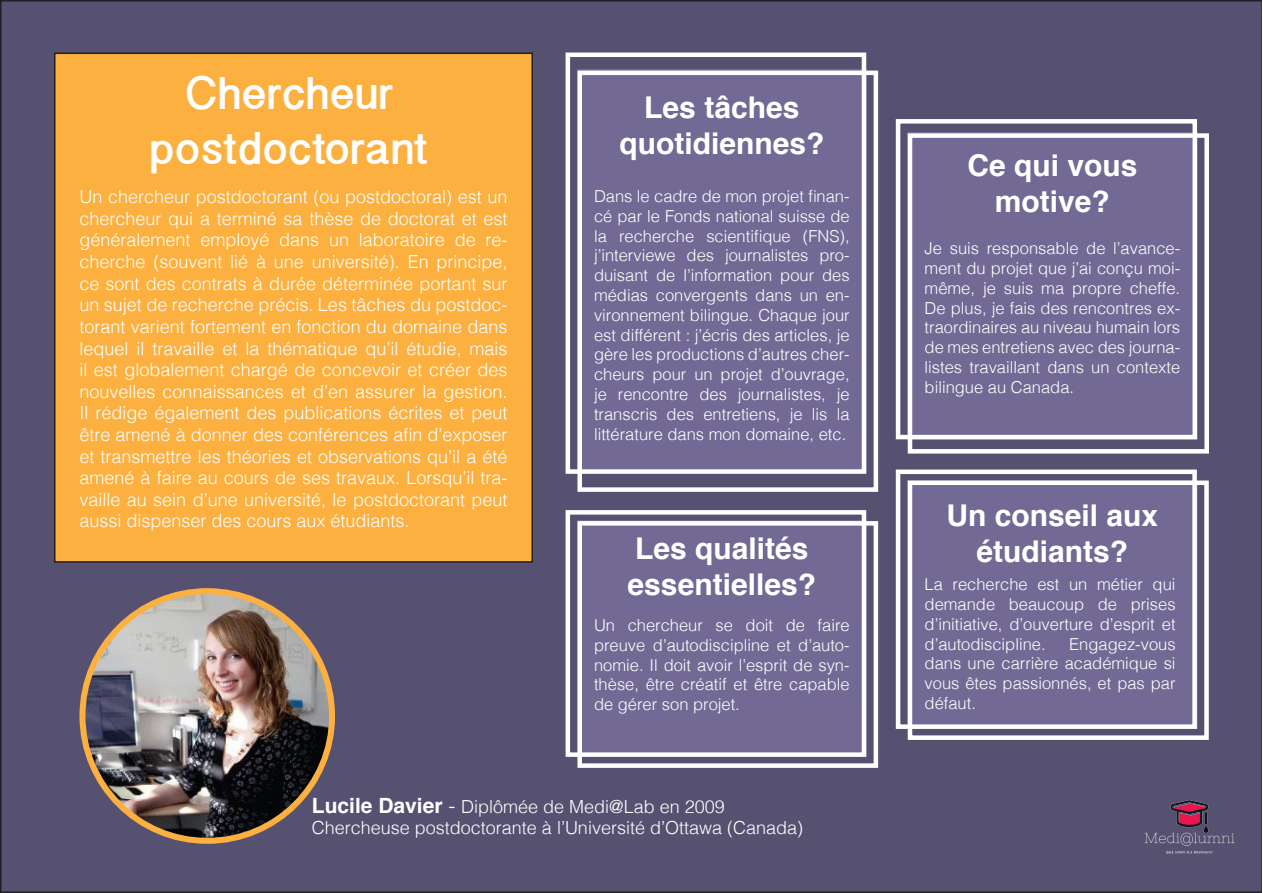
<style>
.page{position:relative;width:1263px;height:893px;background:#fff}
.page>*{position:absolute;margin:0;border:0;box-sizing:border-box;transform-origin:0 0}
.t1{font:700 46.5px/55.8px "Gujarati Sangam MN";color:#fff;text-align:center}
.t2{font:700 30px/36px "Helvetica";color:#fff;text-align:center}
.t3{font:300 18px/21.6px "Helvetica";color:#fff;text-align:justify}
.t4{font:300 16.5px/19.8px "Helvetica";color:#fff;text-align:justify}
.s1{font-weight:700;font-size:21px}
.s2{font-size:21px}
</style>
<div class="page">
<div style="left:0;top:0;width:1262px;height:893px;background:#575171"></div>
<div style="left:577px;top:69px;width:290px;height:404px;background:#726a95"></div>
<div style="left:55px;top:53px;width:477px;height:509px;background:#fbb040"></div>
<div style="left:54px;top:53px;width:479px;height:510px;border:2px solid #231f20"></div>
<div style="left:566px;top:53px;width:300px;height:421px;border:4px solid #fff"></div>
<div style="left:577px;top:71px;width:301px;height:421px;border:4px solid #fff"></div>
<img style="left:82px;top:591px;width:250px;height:250px;border-radius:125px">
<div style="left:79px;top:588px;width:256px;height:256px;border:6px solid #fbb040;border-radius:50%"></div>
<div style="left:907px;top:133px;width:290px;height:307px;background:#726a95"></div>
<div style="left:896px;top:119px;width:301px;height:320px;border:4px solid #fff"></div>
<div style="left:908px;top:133px;width:301px;height:321px;border:4px solid #fff"></div>
<div style="left:907px;top:480px;width:290px;height:249px;background:#726a95"></div>
<div style="left:896px;top:470px;width:301px;height:259px;border:4px solid #fff"></div>
<div style="left:908px;top:480px;width:301px;height:260px;border:4px solid #fff"></div>
<div style="left:577px;top:521px;width:290px;height:236px;background:#726a95"></div>
<div style="left:566px;top:510px;width:300px;height:247px;border:4px solid #fff"></div>
<div style="left:577px;top:521px;width:301px;height:247px;border:4px solid #fff"></div>
<img style="left:1124px;top:780px;width:131px;height:113px">
<h1 class="t1" style="left:150px;top:71px;width:280px">Chercheur postdoctorant</h1>
<p class="t3" style="left:79px;top:188px;width:430px">Un chercheur postdoctorant (ou postdoctoral) est un chercheur qui a terminé sa thèse de doctorat et est généralement employé dans un laboratoire de re&shy;cherche (souvent lié à une université). En principe, ce sont des contrats à durée déterminée portant sur un sujet de recherche précis. Les tâches du postdoc&shy;torant varient fortement en fonction du domaine dans lequel il travaille et la thématique qu’il étudie, mais il est globalement chargé de concevoir et créer des nouvelles connaissances et d’en assurer la gestion.<br>Il rédige également des publications écrites et peut être amené à donner des conférences afin d’exposer et transmettre les théories et observations qu’il a été amené à faire au cours de ses travaux. Lorsqu’il tra&shy;vaille au sein d’une université, le postdoctorant peut aussi dispenser des cours aux étudiants.</p>
<h2 class="t2" style="left:619px;top:92px;width:207px">Les tâches quotidiennes?</h2>
<p class="t4" style="left:594px;top:188px;width:257px">Dans le cadre de mon projet finan&shy;cé par le Fonds national suisse de la recherche scientifique (FNS), j’interviewe des journalistes pro&shy;duisant de l’information pour des médias convergents dans un en&shy;vironnement bilingue. Chaque jour est différent : j’écris des articles, je gère les productions d’autres cher&shy;cheurs pour un projet d’ouvrage, je rencontre des journalistes, je transcris des entretiens, je lis la littérature dans mon domaine, etc.</p>
<h2 class="t2" style="left:628px;top:533px;width:190px;text-align:left">Les qualités essentielles?</h2>
<p class="t4" style="left:594px;top:617px;width:257px">Un chercheur se doit de faire preuve d’autodiscipline et d’auto&shy;nomie. Il doit avoir l’esprit de syn&shy;thèse, être créatif et être capable de gérer son projet.</p>
<p class="t3" style="left:312px;top:797px;width:493px"><span class="s1">Lucile Davier</span> <span class="s2">-</span> Diplômée de Medi@Lab en 2009<br>Chercheuse postdoctorante à l’Université d’Ottawa (Canada)</p>
<h2 class="t2" style="left:967px;top:149px;width:172px">Ce qui vous motive?</h2>
<p class="t4" style="left:924px;top:240px;width:257px">Je suis responsable de l’avance&shy;ment du projet que j’ai conçu moi&shy;même, je suis ma propre cheffe.<br>De plus, je fais des rencontres ex&shy;traordinaires au niveau humain lors de mes entretiens avec des journa&shy;listes travaillant dans un contexte bilingue au Canada.</p>
<h2 class="t2" style="left:946px;top:500px;width:213px">Un conseil aux étudiants?</h2>
<p class="t4" style="left:924px;top:576px;width:252px">La recherche est un métier qui demande beaucoup de prises d’initiative, d’ouverture d’esprit et d’autodiscipline.</p>
<p class="t4" style="left:924px;top:635px;width:252px;text-indent:145px">Engagez-vous dans une carrière académique si vous êtes passionnés, et pas par défaut.</p>
</div>
